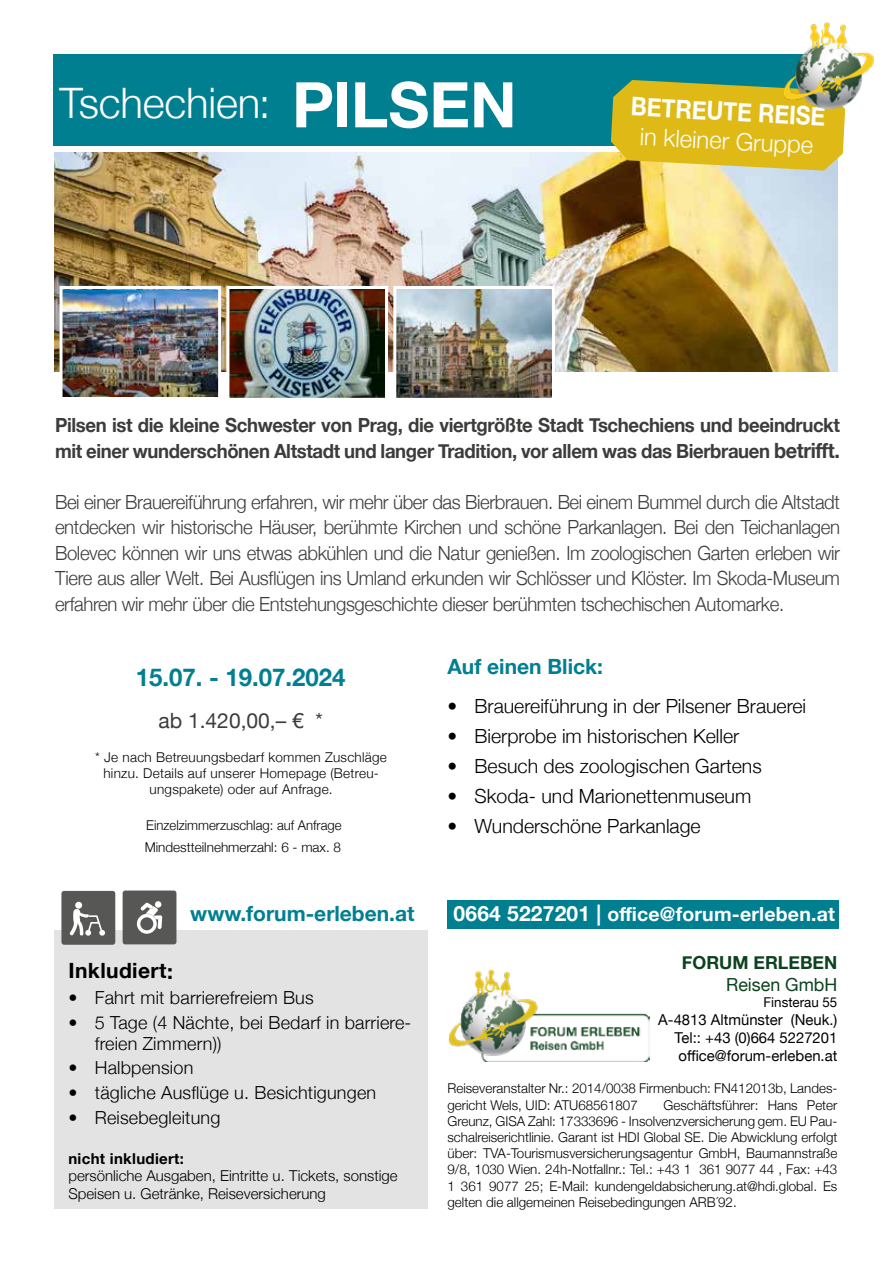
<style>
.page{position:relative;width:893px;height:1263px;background:#fff}
.page>*{position:absolute;margin:0;border:0;box-sizing:border-box;transform-origin:0 0}
.t1{font:700 63px "Helvetica Neue";letter-spacing:-.005em;color:#fff}
.t2{font:300 42px "Helvetica Neue";letter-spacing:-.005em;color:#fff}
.t3{font:700 25.65px "Helvetica Neue";color:#fff;scale:.89 1}
.t4{font:700 24.45px "Helvetica Neue";color:#007f91}
.t5{font:300 24px "Helvetica Neue";color:#fff}
.t6{font:700 21px "Helvetica Neue";color:#007f91}
.t7{font:21px "Helvetica Neue";color:#3c3c3b}
.t8{font:700 21px "Helvetica Neue";letter-spacing:.02em;color:#000}
.t9{font:300 19.5px/25.5px "Helvetica Neue";letter-spacing:-.02em;color:#3c3c3b;text-align:justify;scale:.95 1}
.t10{font:700 19.5px/25.5px "Helvetica Neue";letter-spacing:-.02em;color:#3c3c3b;scale:.95 1}
.t11{font:300 19.5px "Helvetica Neue";color:#000}
.t12{font:700 19.5px "Helvetica Neue";letter-spacing:.01em;color:#fff}
.t13{font:300 18px/20.5px "Helvetica Neue";letter-spacing:.01em;color:#000}
.t14{font:700 18px "Helvetica Neue";color:#0c421e}
.t15{font:18px "Helvetica Neue";color:#0c421e}
.t16{font:300 15px/18px "Helvetica Neue";color:#000}
.t17{font:15px/18px "Helvetica Neue";color:#000;text-align:justify}
.t18{font:700 15px "Helvetica Neue";letter-spacing:.02em;color:#000}
.t19{font:300 13.5px/16.2px "Helvetica Neue";color:#000}
.t20{font:300 13.5px/16.2px "Helvetica Neue";letter-spacing:.02em;color:#000;text-align:center}
.t21{font:13.5px "Helvetica Neue";color:#000}
.s1{font-size:21px}
</style>
<div class="page">
<div style="left:53px;top:54px;width:786px;height:91px;background:#007f91"></div>
<div style="left:448px;top:900px;width:391px;height:28px;background:#007f91"></div>
<img style="left:54px;top:152px;width:784px;height:219px">
<div style="left:54px;top:930px;width:373px;height:279px;background:#e3e3e3"></div>
<div style="left:61px;top:891px;width:54px;height:54px;background:#575756;border-radius:3px"></div>
<div style="left:75px;top:902px;width:7px;height:7px;background:#fff;border-radius:50%"></div>
<svg style="left:70px;top:909px;width:35px;height:27px"></svg>
<img style="left:397px;top:290px;width:154px;height:107px">
<div style="left:393px;top:286px;width:162px;height:115px;border:3px solid #fff"></div>
<img style="left:230px;top:290px;width:154px;height:107px">
<div style="left:226px;top:286px;width:162px;height:115px;border:3px solid #fff"></div>
<img style="left:64px;top:290px;width:153px;height:106px">
<div style="left:60px;top:286px;width:161px;height:115px;border:3px solid #fff"></div>
<img style="left:448px;top:969px;width:202px;height:92px">
<svg style="left:611px;top:80px;width:234px;height:91px;background:#d4b827"></svg>
<img style="left:782px;top:22px;width:92px;height:86px">
<div style="left:123px;top:890px;width:53px;height:54px;background:#575756;border-radius:3px"></div>
<svg style="left:137px;top:901px;width:25px;height:33px"></svg>
<h2 class="t2" style="left:60px;top:69px;width:212px">Tschechien:</h2>
<h1 class="t1" style="left:292px;top:55px;width:226px">PILSEN</h1>
<h3 class="t3" style="left:632px;top:86px;width:220px;rotate:3deg">BETREUTE REISE</h3>
<h3 class="t5" style="left:641px;top:117px;width:175px;rotate:3deg">in kleiner Gruppe</h3>
<h3 class="t10" style="left:55px;top:413px;width:828px">Pilsen ist die kleine Schwester von Prag, die viertgrößte Stadt Tschechiens und beeindruckt mit einer wunderschönen Altstadt und langer Tradition, vor allem was das Bierbrauen <span class="s1">betrifft.</span></h3>
<p class="t9" style="left:55px;top:487px;width:828px">Bei einer Brauereiführung erfahren, wir mehr über das Bierbrauen. Bei einem Bummel durch die Altstadt entdecken wir historische Häuser, berühmte Kirchen und schöne Parkanlagen. Bei den Teichanlagen Bolevec können wir uns etwas abkühlen und die Natur genießen. Im zoologischen Garten erleben wir Tiere aus aller Welt. Bei Ausflügen ins Umland erkunden wir Schlösser und Klöster. Im Skoda-Museum erfahren wir mehr über die Entstehungsgeschichte dieser berühmten tschechischen Automarke.</p>
<h3 class="t4" style="left:136px;top:658px;width:211px">15.07. - 19.07.2024</h3>
<h3 class="t7" style="left:159px;top:706px;width:166px">ab 1.420,00,– € *</h3>
<p class="t20" style="left:95px;top:748px;width:293px">* Je nach Betreuungsbedarf kommen Zuschläge hinzu. Details auf unserer Homepage (Betreu&shy;ungspakete) oder auf Anfrage.</p>
<p class="t19" style="left:146px;top:816px;width:197px">Einzelzimmerzuschlag: auf Anfrage</p>
<p class="t19" style="left:145px;top:838px;width:198px">Mindestteilnehmerzahl: 6 - max. 8</p>
<h3 class="t6" style="left:190px;top:897px;width:226px">www.forum-erleben.at</h3>
<h3 class="t8" style="left:68px;top:954px;width:106px">Inkludiert:</h3>
<h3 class="t13" style="left:68px;top:986px;width:247px">• Fahrt mit barrierefreiem Bus</h3>
<h3 class="t13" style="left:95px;top:1011px;width:318px;text-indent:-26px">• 5 Tage (4 Nächte, bei Bedarf in barriere&shy;freien Zimmern))</h3>
<h3 class="t13" style="left:68px;top:1056px;width:126px">• Halbpension</h3>
<h3 class="t13" style="left:68px;top:1081px;width:309px">• tägliche Ausflüge u. Besichtigungen</h3>
<h3 class="t13" style="left:68px;top:1106px;width:154px">• Reisebegleitung</h3>
<p class="t18" style="left:68px;top:1146px;width:117px">nicht inkludiert:</p>
<p class="t16" style="left:68px;top:1166px;width:331px">persönliche Ausgaben, Eintritte u. Tickets, sonstige<br>Speisen u. Getränke, Reiseversicherung</p>
<h3 class="t6" style="left:448px;top:650px;width:157px">Auf einen Blick:</h3>
<h3 class="t11" style="left:448px;top:690px;width:360px">• Brauereiführung in der Pilsener Brauerei</h3>
<h3 class="t11" style="left:448px;top:720px;width:293px">• Bierprobe im historischen Keller</h3>
<h3 class="t11" style="left:448px;top:750px;width:316px">• Besuch des zoologischen Gartens</h3>
<h3 class="t11" style="left:448px;top:780px;width:305px">• Skoda- und Marionettenmuseum</h3>
<h3 class="t11" style="left:448px;top:810px;width:255px">• Wunderschöne Parkanlage</h3>
<h3 class="t12" style="left:454px;top:898px;width:383px"><span class="s1">0664 5227201 |</span> office@forum-erleben.at</h3>
<h3 class="t14" style="left:682px;top:949px;width:157px">FORUM ERLEBEN</h3>
<h3 class="t15" style="left:726px;top:971px;width:113px">Reisen GmbH</h3>
<p class="t21" style="left:764px;top:992px;width:75px">Finsterau 55</p>
<p class="t17" style="left:675px;top:1011px;width:164px;text-indent:-16px">A-4813 Altmünster (Neuk.)<br>Tel:: +43 (0)664 5227201 office@forum-erleben.at</p>
<p class="t19" style="left:448px;top:1079px;width:391px">Reiseveranstalter Nr.: 2014/0038 Firmenbuch: FN412013b, Landes&shy;gericht Wels, UID: ATU68561807</p>
<p class="t19" style="left:448px;top:1096px;width:391px;text-align:justify;text-indent:216px">Geschäftsführer: Hans Peter Greunz, GISA Zahl: 17333696 - Insolvenzversicherung gem. EU Pau&shy;schalreiserichtlinie. Garant ist HDI Global SE. Die Abwicklung erfolgt über: TVA-Tourismusversicherungsagentur GmbH, Baumannstraße 9/8, 1030 Wien. 24h-Notfallnr.: Tel.: +43 1 361 9077 44 , Fax: +43<br>1 361 9077 25; E-Mail: kundengeldabsicherung.at@hdi.global. Es gelten die allgemeinen Reisebedingungen ARB´92.</p>
</div>
